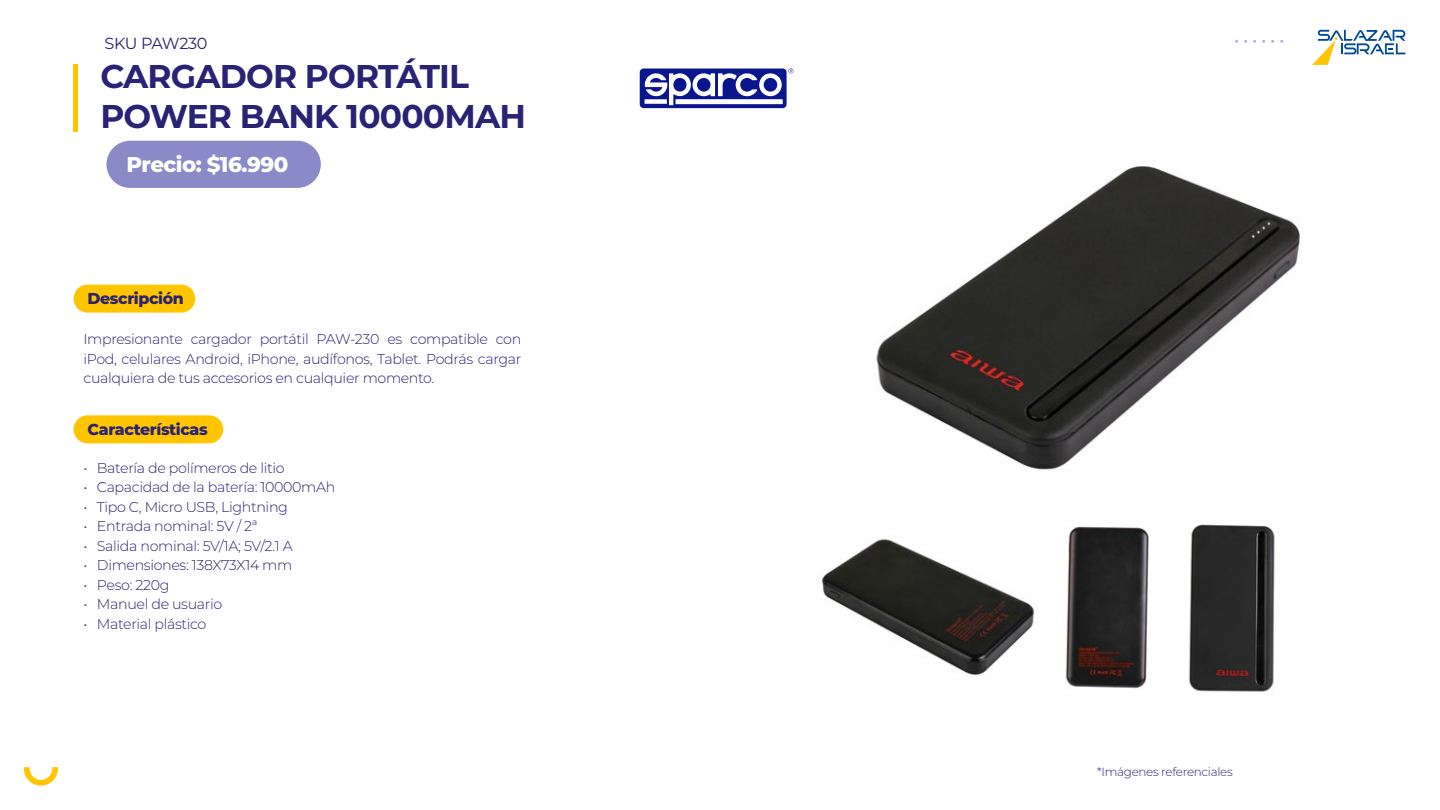
<style>
.page{position:relative;width:1440px;height:810px;background:#fff}
.page>*{position:absolute;margin:0;border:0;box-sizing:border-box;transform-origin:0 0}
.t1{font:700 32.92px/39.5px "Montserrat";letter-spacing:-.025em;color:#2a2274}
.t2{font:800 21.3px "Montserrat";letter-spacing:-.025em;color:#fff}
.t3{font:16.05px "Montserrat";letter-spacing:-.025em;color:#2a2274}
.t4{font:800 15.75px "Montserrat";letter-spacing:-.025em;color:#2a2274}
.t5{font:300 14.25px/19.5px "Montserrat";letter-spacing:-.025em;color:#2a2274;text-align:justify}
.t6{font:300 11.93px "Montserrat";letter-spacing:-.025em;color:#2a2274}
</style>
<div class="page">
<img style="left:783px;top:107px;width:517px;height:585px">
<hr style="left:74px;top:64px;width:4px;height:68px;background:#ffc600">
<div style="left:74px;top:285px;width:121px;height:28px;background:#ffc600;border-radius:14px"></div>
<div style="left:74px;top:415px;width:149px;height:28px;background:#ffc600;border-radius:14px"></div>
<div style="left:106px;top:141px;width:215px;height:47px;background:#8a8ac9;border-radius:24px"></div>
<svg style="left:1312px;top:30px;width:93px;height:35px"></svg>
<svg style="left:24px;top:767px;width:34px;height:19px"></svg>
<div style="left:640px;top:69px;width:147px;height:39px;background:#09168d;border-radius:4px"></div>
<svg style="left:645px;top:73px;width:138px;height:32px"></svg>
<svg style="left:789px;top:69px;width:4px;height:4px"></svg>
<p class="t3" style="left:105px;top:32px;width:104px">SKU PAW230</p>
<h1 class="t1" style="left:100px;top:55px;width:427px">CARGADOR PORTÁTIL<br>POWER BANK 10000MAH</h1>
<h2 class="t2" style="left:127px;top:149px;width:163px">Precio: $16.990</h2>
<p class="t4" style="left:88px;top:287px;width:98px">Descripción</p>
<p class="t5" style="left:83px;top:329px;width:439px">Impresionante cargador portátil PAW-230 es compatible con iPod, celulares Android, iPhone, audífonos, Tablet. Podrás cargar cualquiera de tus accesorios en cualquier momento.</p>
<p class="t4" style="left:88px;top:418px;width:122px">Características</p>
<p class="t5" style="left:83px;top:457px;width:203px">• Batería de polímeros de litio</p>
<p class="t5" style="left:83px;top:477px;width:253px">• Capacidad de la batería: 10000mAh</p>
<p class="t5" style="left:83px;top:496px;width:206px">• Tipo C, Micro USB, Lightning</p>
<p class="t5" style="left:83px;top:516px;width:176px">• Entrada nominal: 5V / 2ª</p>
<p class="t5" style="left:83px;top:535px;width:211px">• Salida nominal: 5V/1A; 5V/2.1 A</p>
<p class="t5" style="left:83px;top:555px;width:210px">• Dimensiones: 138X73X14 mm</p>
<p class="t5" style="left:83px;top:574px;width:88px">• Peso: 220g</p>
<p class="t5" style="left:83px;top:594px;width:140px">• Manuel de usuario</p>
<p class="t5" style="left:83px;top:613px;width:124px">• Material plástico</p>
<p class="t6" style="left:1097px;top:764px;width:137px">*Imágenes referenciales</p>
</div>
